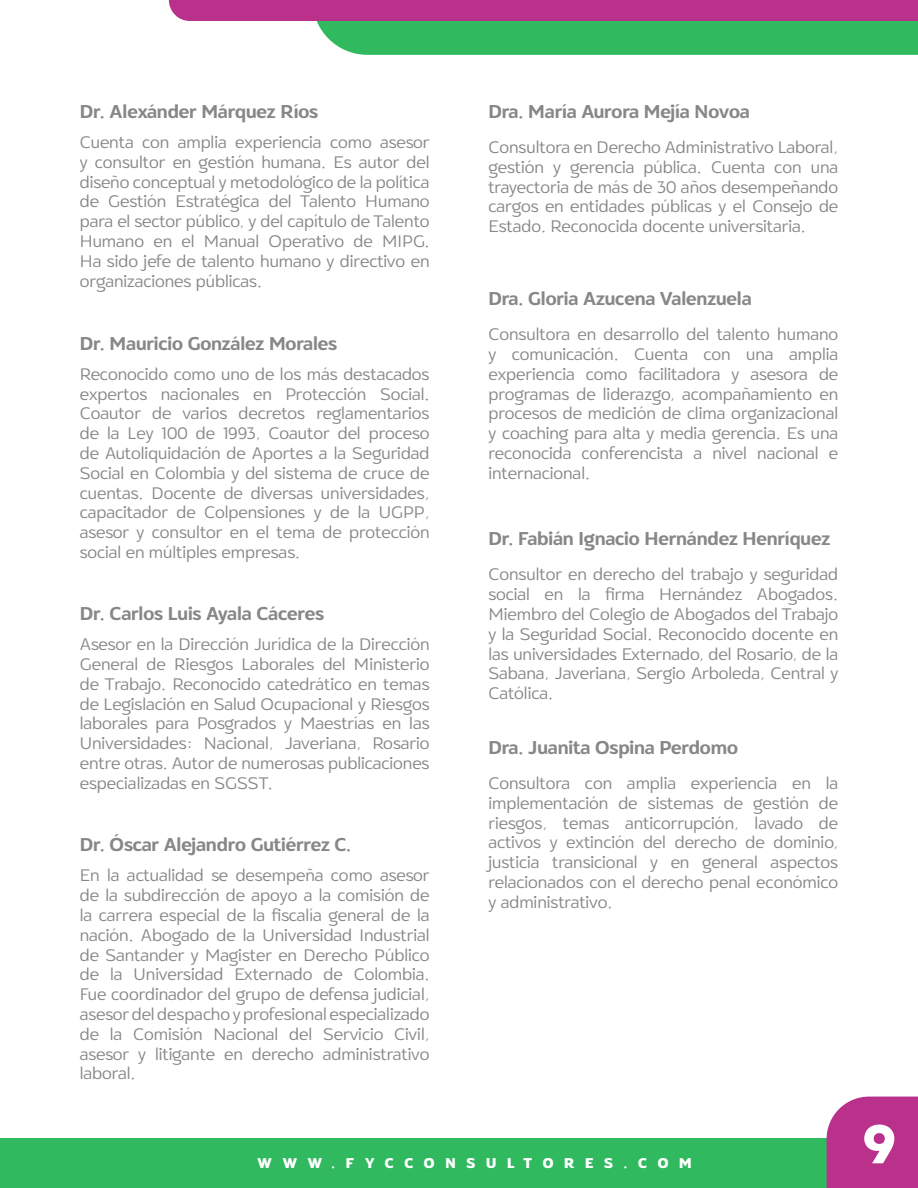
<style>
.page{position:relative;width:918px;height:1188px;background:#fff}
.page>*{position:absolute;margin:0;border:0;box-sizing:border-box;transform-origin:0 0}
.t1{font:800 57px "Mont";color:#fff}
.t2{font:600 18px "Oliviar Sans";letter-spacing:-.005em;color:#878787}
.t3{font:200 16.5px/19.8px "Oliviar Sans";color:#878787;text-align:justify}
.t4{font:700 13.5px "Oliviar Sans";letter-spacing:.8em;color:#fff}
</style>
<div class="page">
<svg style="left:169px;top:0;width:749px;height:55px;background:#808f85"></svg>
<div style="left:0;top:1138px;width:827px;height:50px;background:#30b95e"></div>
<div style="left:827px;top:1097px;width:91px;height:91px;background:#b9318b"></div>
<p class="t2" style="left:80px;top:100px;width:240px">Dr. Alexánder Márquez Ríos</p>
<p class="t3" style="left:80px;top:132px;width:351px">Cuenta con amplia experiencia como asesor y consultor en gestión humana. Es autor del diseño conceptual y metodológico de la política de Gestión Estratégica del Talento Humano para el sector público, y del capítulo de Talento Humano en el Manual Operativo de MIPG.<br>Ha sido jefe de talento humano y directivo en organizaciones públicas.</p>
<p class="t2" style="left:488px;top:100px;width:263px">Dra. María Aurora Mejía Novoa</p>
<p class="t3" style="left:488px;top:137px;width:351px">Consultora en Derecho Administrativo Laboral, gestión y gerencia pública. Cuenta con una trayectoria de más de 30 años desempeñando cargos en entidades públicas y el Consejo de Estado. Reconocida docente universitaria.</p>
<p class="t2" style="left:488px;top:287px;width:265px">Dra. Gloria Azucena Valenzuela</p>
<p class="t2" style="left:80px;top:332px;width:259px">Dr. Mauricio González Morales</p>
<p class="t3" style="left:488px;top:325px;width:351px">Consultora en desarrollo del talento humano y comunicación. Cuenta con una amplia experiencia como facilitadora y asesora de programas de liderazgo, acompañamiento en procesos de medición de clima organizacional y coaching para alta y media gerencia. Es una reconocida conferencista a nivel nacional e internacional.</p>
<p class="t3" style="left:80px;top:364px;width:351px">Reconocido como uno de los más destacados expertos nacionales en Protección Social.<br>Coautor de varios decretos reglamentarios de la Ley 100 de 1993, Coautor del proceso de Autoliquidación de Aportes a la Seguridad Social en Colombia y del sistema de cruce de cuentas. Docente de diversas universidades, capacitador de Colpensiones y de la UGPP, asesor y consultor en el tema de protección social en múltiples empresas.</p>
<p class="t2" style="left:488px;top:527px;width:343px">Dr. Fabián Ignacio Hernández Henríquez</p>
<p class="t2" style="left:80px;top:602px;width:246px">Dr. Carlos Luis Ayala Cáceres</p>
<p class="t3" style="left:80px;top:635px;width:351px">Asesor en la Dirección Jurídica de la Dirección General de Riesgos Laborales del Ministerio de Trabajo. Reconocido catedrático en temas de Legislación en Salud Ocupacional y Riesgos laborales para Posgrados y Maestrías en las Universidades: Nacional, Javeriana, Rosario entre otras. Autor de numerosas publicaciones especializadas en SGSST.</p>
<p class="t2" style="left:80px;top:833px;width:273px">Dr. Óscar Alejandro Gutiérrez C.</p>
<p class="t3" style="left:80px;top:866px;width:351px">En la actualidad se desempeña como asesor de la subdirección de apoyo a la comisión de la carrera especial de la fiscalía general de la nación. Abogado de la Universidad Industrial de Santander y Magister en Derecho Público de la Universidad Externado de Colombia.<br>Fue coordinador del grupo de defensa judicial, asesor del despacho y profesional especializado de la Comisión Nacional del Servicio Civil, asesor y litigante en derecho administrativo laboral.</p>
<p class="t3" style="left:488px;top:565px;width:351px">Consultor en derecho del trabajo y seguridad social en la firma Hernández Abogados.<br>Miembro del Colegio de Abogados del Trabajo y la Seguridad Social. Reconocido docente en las universidades Externado, del Rosario, de la Sabana, Javeriana, Sergio Arboleda, Central y Católica.</p>
<p class="t2" style="left:488px;top:736px;width:251px">Dra. Juanita Ospina Perdomo</p>
<p class="t3" style="left:488px;top:773px;width:351px">Consultora con amplia experiencia en la implementación de sistemas de gestión de riesgos, temas anticorrupción, lavado de activos y extinción del derecho de dominio, justicia transicional y en general aspectos relacionados con el derecho penal económico y administrativo.</p>
<p class="t4" style="left:258px;top:1155px;width:436px">WWW.FYCCONSULTORES.COM</p>
<h1 class="t1" style="left:863px;top:1106px;width:35px">9</h1>
</div>
